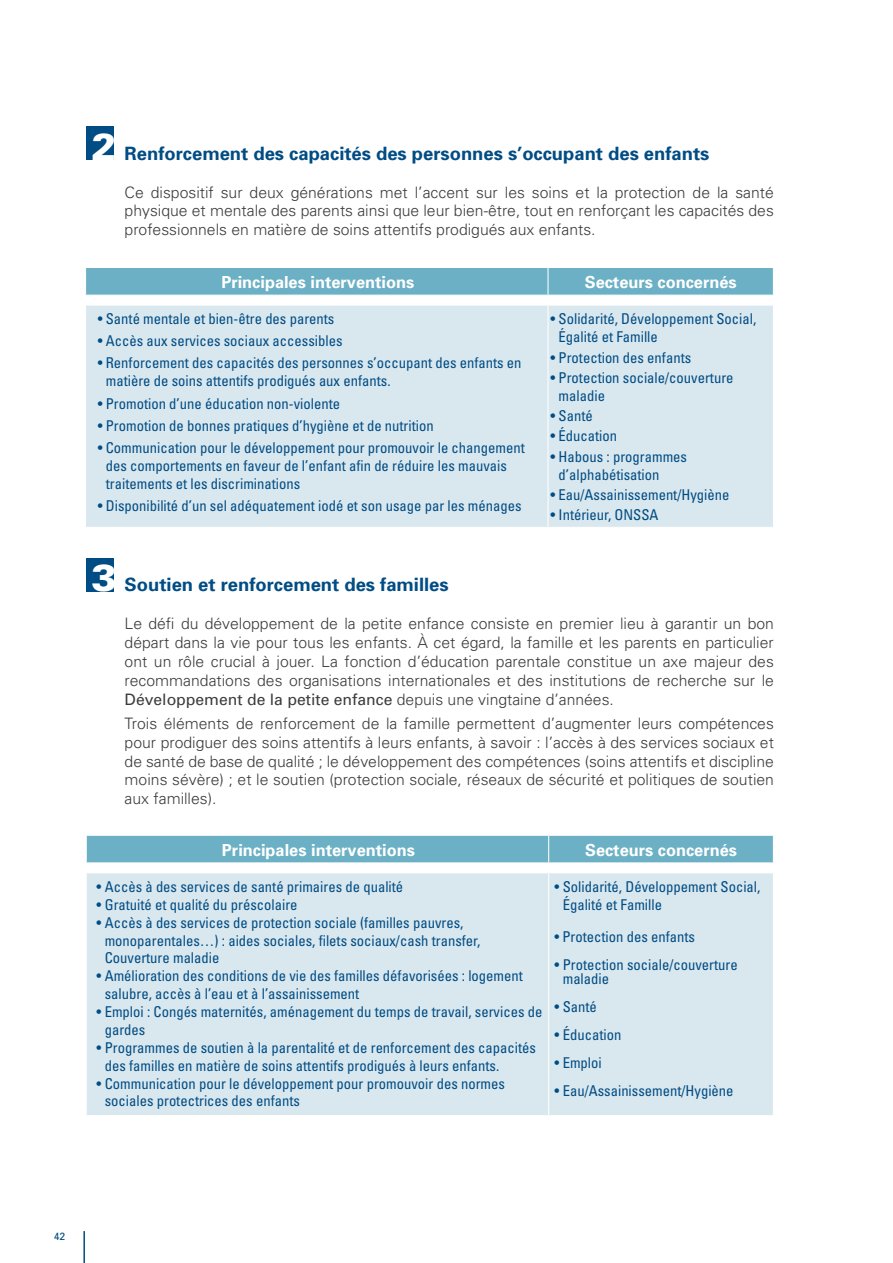
<style>
.page{position:relative;width:893px;height:1263px;background:#fff}
.page>*{position:absolute;margin:0;border:0;box-sizing:border-box;transform-origin:0 0}
.t1{font:900 37.65px "Univers";color:#fff}
.t2{font:700 18.45px "Univers";color:#004c84}
.t3{font:700 16.65px "Univers";color:#fff}
.t4{font:300 15.75px/18.9px "Univers";color:#3c3c3b;text-align:justify}
.t5{font:condensed 14.85px/17.9px "Univers";color:#004c84}
.t6{font:10.5px "Univers";color:#004c84}
.s1{font-weight:400}
</style>
<div class="page">
<hr style="left:83px;top:1231px;width:2px;height:32px;background:#004c84">
<div style="left:86px;top:127px;width:28px;height:33px;background:#004c84"></div>
<div style="left:86px;top:558px;width:28px;height:33px;background:#004c84"></div>
<div style="left:86px;top:306px;width:687px;height:221px;background:#d9e7ee"></div>
<div style="left:85px;top:268px;width:689px;height:27px;background:#6bb0c5"></div>
<hr style="left:547px;top:306px;width:2px;height:221px;background:#fff">
<div style="left:87px;top:873px;width:686px;height:242px;background:#d9e7ee"></div>
<div style="left:86px;top:835px;width:688px;height:28px;background:#6bb0c5"></div>
<hr style="left:549px;top:862px;width:225px;height:1px;background:#fff">
<hr style="left:548px;top:873px;width:1px;height:242px;background:#fff">
<h1 class="t1" style="left:92px;top:123px;width:27px">2</h1>
<p class="t2" style="left:125px;top:141px;width:586px">Renforcement des capacités des personnes s’occupant des enfants</p>
<p class="t4" style="left:125px;top:182px;width:651px">Ce dispositif sur deux générations met l’accent sur les soins et la protection de la santé physique et mentale des parents ainsi que leur bien-être, tout en renforçant les capacités des professionnels en matière de soins attentifs prodigués aux enfants.</p>
<p class="t3" style="left:221px;top:271px;width:194px">Principales interventions</p>
<p class="t3" style="left:585px;top:271px;width:153px">Secteurs concernés</p>
<p class="t5" style="left:98px;top:310px;width:238px">• Santé mentale et bien-être des parents</p>
<p class="t5" style="left:98px;top:332px;width:246px">• Accès aux services sociaux accessibles</p>
<p class="t5" style="left:106px;top:354px;width:417px;text-indent:-8px">• Renforcement des capacités des personnes s’occupant des enfants en matière de soins attentifs prodigués aux enfants.</p>
<p class="t5" style="left:98px;top:394px;width:244px">• Promotion d’une éducation non-violente</p>
<p class="t5" style="left:98px;top:416px;width:337px">• Promotion de bonnes pratiques d’hygiène et de nutrition</p>
<p class="t5" style="left:106px;top:438px;width:420px;text-indent:-8px">• Communication pour le développement pour promouvoir le changement des comportements en faveur de l’enfant afin de réduire les mauvais traitements et les discriminations</p>
<p class="t5" style="left:98px;top:496px;width:425px">• Disponibilité d’un sel adéquatement iodé et son usage par les ménages</p>
<p class="t5" style="left:559px;top:310px;width:199px;text-indent:-8px">• Solidarité, Développement Social,<br>Égalité et Famille</p>
<p class="t5" style="left:550px;top:348px;width:142px">• Protection des enfants</p>
<p class="t5" style="left:559px;top:368px;width:176px;text-indent:-8px">• Protection sociale/couverture maladie</p>
<p class="t5" style="left:550px;top:406px;width:44px">• Santé</p>
<p class="t5" style="left:550px;top:427px;width:68px">• Éducation</p>
<p class="t5" style="left:559px;top:447px;width:130px;text-indent:-8px">• Habous : programmes d’alphabétisation</p>
<p class="t5" style="left:550px;top:485px;width:180px">• Eau/Assainissement/Hygiène</p>
<p class="t5" style="left:550px;top:506px;width:110px">• Intérieur, ONSSA</p>
<h1 class="t1" style="left:92px;top:555px;width:27px">3</h1>
<p class="t2" style="left:125px;top:573px;width:326px">Soutien et renforcement des familles</p>
<p class="t4" style="left:125px;top:614px;width:651px">Le défi du développement de la petite enfance consiste en premier lieu à garantir un bon départ dans la vie pour tous les enfants. À cet égard, la famille et les parents en particulier ont un rôle crucial à jouer. La fonction d’éducation parentale constitue un axe majeur des recommandations des organisations internationales et des institutions de recherche sur le <span class="s1">Développement de la petite enfance</span> depuis une vingtaine d’années.</p>
<p class="t4" style="left:125px;top:713px;width:651px">Trois éléments de renforcement de la famille permettent d’augmenter leurs compétences pour prodiguer des soins attentifs à leurs enfants, à savoir : l’accès à des services sociaux et de santé de base de qualité ; le développement des compétences (soins attentifs et discipline moins sévère) ; et le soutien (protection sociale, réseaux de sécurité et politiques de soutien aux familles).</p>
<p class="t3" style="left:222px;top:839px;width:194px">Principales interventions</p>
<p class="t3" style="left:585px;top:839px;width:153px">Secteurs concernés</p>
<p class="t5" style="left:97px;top:877px;width:308px">• Accès à des services de santé primaires de qualité</p>
<p class="t5" style="left:97px;top:895px;width:202px">• Gratuité et qualité du préscolaire</p>
<p class="t5" style="left:105px;top:913px;width:377px;text-indent:-8px">• Accès à des services de protection sociale (familles pauvres, monoparentales…) : aides sociales, filets sociaux/cash transfer,<br>Couverture maladie</p>
<p class="t5" style="left:105px;top:967px;width:420px;text-indent:-8px">• Amélioration des conditions de vie des familles défavorisées : logement salubre, accès à l’eau et à l’assainissement</p>
<p class="t5" style="left:105px;top:1002px;width:439px;text-indent:-8px">• Emploi : Congés maternités, aménagement du temps de travail, services de gardes</p>
<p class="t5" style="left:105px;top:1038px;width:433px;text-indent:-8px">• Programmes de soutien à la parentalité et de renforcement des capacités des familles en matière de soins attentifs prodigués à leurs enfants.</p>
<p class="t5" style="left:105px;top:1074px;width:402px;text-indent:-8px">• Communication pour le développement pour promouvoir des normes sociales protectrices des enfants</p>
<p class="t5" style="left:563px;top:877px;width:199px;text-indent:-8px">• Solidarité, Développement Social,<br>Égalité et Famille</p>
<p class="t5" style="left:554px;top:927px;width:142px">• Protection des enfants</p>
<p class="t5" style="left:563px;top:957px;width:176px;line-height:14px;text-indent:-8px">• Protection sociale/couverture maladie</p>
<p class="t5" style="left:555px;top:997px;width:44px">• Santé</p>
<p class="t5" style="left:555px;top:1025px;width:68px">• Éducation</p>
<p class="t5" style="left:555px;top:1053px;width:49px">• Emploi</p>
<p class="t5" style="left:555px;top:1081px;width:180px">• Eau/Assainissement/Hygiène</p>
<p class="t6" style="left:54px;top:1229px;width:13px">42</p>
</div>
